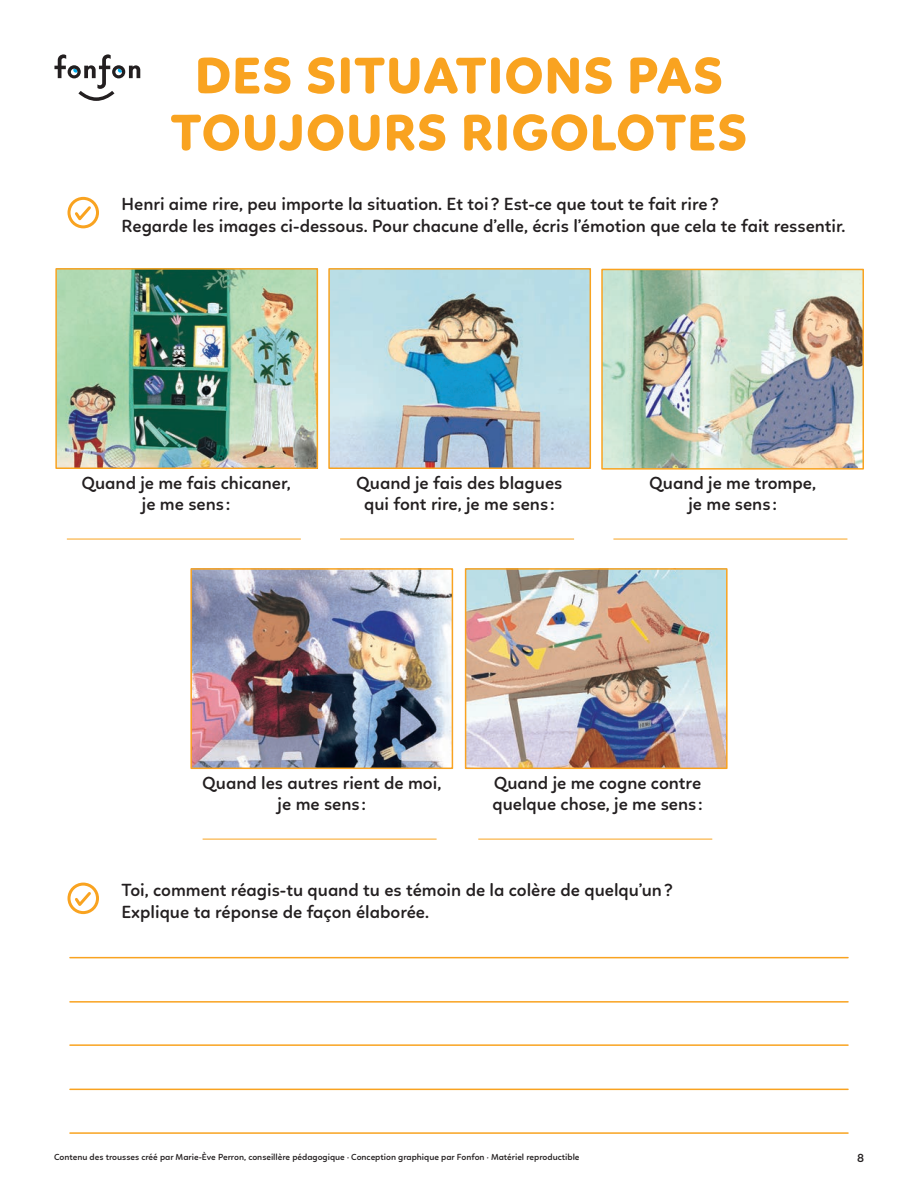
<style>
.page{position:relative;width:918px;height:1188px;background:#fff}
.page>*{position:absolute;margin:0;border:0;box-sizing:border-box;transform-origin:0 0}
.t1{font:800 52.5px/57px "Linotte";letter-spacing:.015em;color:#f9a320;text-align:center}
.t2{font:600 18px/21.6px "Linotte";color:#231f20;text-align:center}
.t3{font:600 12px "Linotte";color:#231f20}
.t4{font:600 9px "Linotte";color:#231f20}
</style>
<div class="page">
<svg style="left:54px;top:54px;width:86px;height:47px"></svg>
<div style="left:68px;top:197px;width:31px;height:31px;border:3px solid #f9a320;border-radius:50%"></div>
<svg style="left:72px;top:204px;width:22px;height:20px"></svg>
<img style="left:58px;top:271px;width:257px;height:195px">
<div style="left:55px;top:268px;width:263px;height:201px;border:2px solid #f9a320"></div>
<img style="left:331px;top:271px;width:257px;height:195px">
<div style="left:328px;top:268px;width:263px;height:201px;border:2px solid #f9a320"></div>
<img style="left:604px;top:272px;width:257px;height:195px">
<div style="left:601px;top:269px;width:263px;height:201px;border:2px solid #f9a320"></div>
<img style="left:468px;top:571px;width:257px;height:195px">
<div style="left:465px;top:568px;width:263px;height:201px;border:2px solid #f9a320"></div>
<img style="left:193px;top:571px;width:257px;height:195px">
<div style="left:190px;top:568px;width:263px;height:201px;border:2px solid #f9a320"></div>
<hr style="left:67px;top:539px;width:234px;height:1px;background:#f9a320">
<hr style="left:478px;top:839px;width:234px;height:1px;background:#f9a320">
<hr style="left:203px;top:839px;width:234px;height:1px;background:#f9a320">
<hr style="left:613px;top:539px;width:234px;height:1px;background:#f9a320">
<hr style="left:340px;top:539px;width:234px;height:1px;background:#f9a320">
<div style="left:68px;top:883px;width:31px;height:31px;border:3px solid #f9a320;border-radius:50%"></div>
<svg style="left:72px;top:889px;width:22px;height:20px"></svg>
<hr style="left:70px;top:1044px;width:778px;height:2px;background:#f9a320">
<hr style="left:70px;top:957px;width:778px;height:1px;background:#f9a320">
<hr style="left:70px;top:1132px;width:778px;height:2px;background:#f9a320">
<hr style="left:70px;top:1089px;width:778px;height:1px;background:#f9a320">
<hr style="left:70px;top:1001px;width:778px;height:2px;background:#f9a320">
<h1 class="t1" style="left:171px;top:47px;width:578px">DES SITUATIONS PAS<br>TOUJOURS RIGOLOTES</h1>
<p class="t2" style="left:122px;top:193px;width:726px;text-align:left">Henri aime rire, peu importe la situation. Et toi ? Est-ce que tout te fait rire?<br>Regarde les images ci-dessous. Pour chacune d’elle, écris l’émotion que cela te fait ressentir.</p>
<p class="t2" style="left:81px;top:472px;width:211px">Quand je me fais chicaner, je me sens :</p>
<p class="t2" style="left:356px;top:472px;width:208px">Quand je fais des blagues qui font rire, je me sens :</p>
<p class="t2" style="left:649px;top:472px;width:168px">Quand je me trompe, je me sens :</p>
<p class="t2" style="left:202px;top:772px;width:241px">Quand les autres rient de moi, je me sens :</p>
<p class="t2" style="left:492px;top:772px;width:212px;text-align:left">Quand je me cogne contre quelque chose, je me sens :</p>
<p class="t2" style="left:122px;top:879px;width:553px;text-align:left">Toi, comment réagis-tu quand tu es témoin de la colère de quelqu’un?<br>Explique ta réponse de façon élaborée.</p>
<p class="t4" style="left:54px;top:1152px;width:527px">Contenu des trousses créé par Marie-Ève Perron, conseillère pédagogique · Conception graphique par Fonfon · Matériel reproductible</p>
<p class="t3" style="left:857px;top:1151px;width:8px">8</p>
</div>
